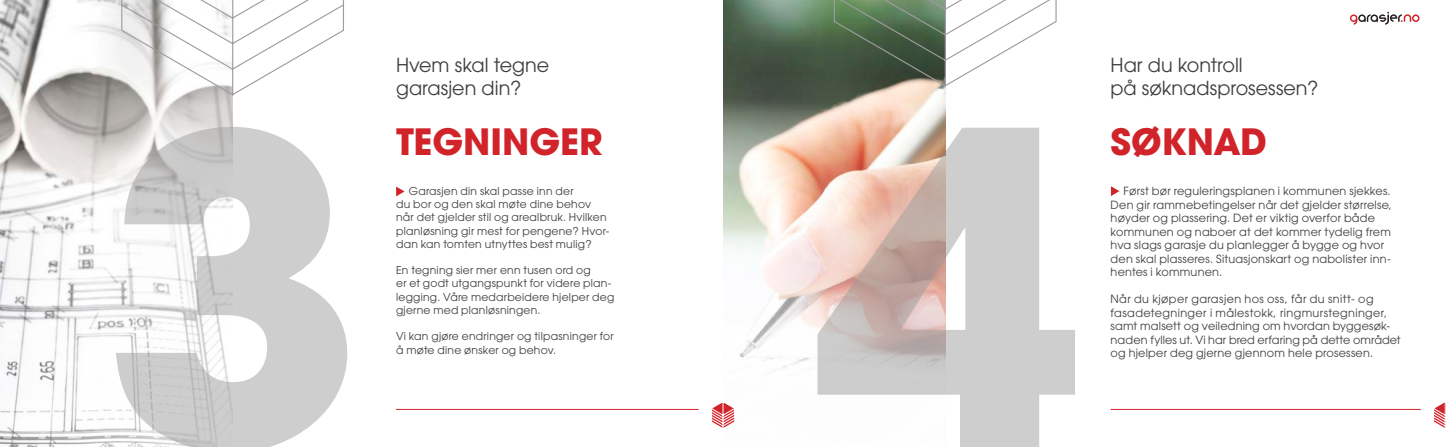
<style>
.page{position:relative;width:1446px;height:447px;background:#fff}
.page>*{position:absolute;margin:0;border:0;box-sizing:border-box;transform-origin:0 0}
.OVERSKRIFT{font:700 36px "Avant Garde";letter-spacing:-.005em;color:#d1232a}
.OVERSKRIFT-2{font:19.2px "Avant Garde";color:#3e3e3f}
.OVERSKRIFT-3{font:11.25px/13.5px "Avant Garde";letter-spacing:.02em;color:#3e3e3f}
.OVERSKRIFT-4{font:10.8px/13.2px "Avant Garde";letter-spacing:.02em;color:#3e3e3f}
</style>
<div class="page">
<svg style="left:1434px;top:402px;width:12px;height:26px"></svg>
<hr style="left:1110px;top:409px;width:310px;height:1px;background:#d1232a">
<img style="left:723px;top:0;width:222px;height:368px">
<svg style="left:711px;top:403px;width:24px;height:25px"></svg>
<hr style="left:396px;top:409px;width:302px;height:1px;background:#d1232a">
<img style="left:0;top:0;width:233px;height:446px">
<svg style="left:833px;top:0;width:224px;height:88px"></svg>
<svg style="left:817px;top:128px;width:258px;height:318px"></svg>
<svg style="left:1111px;top:186px;width:8px;height:10px"></svg>
<svg style="left:116px;top:127px;width:231px;height:319px;fill:#cdcecd"></svg>
<svg style="left:120px;top:0;width:224px;height:97px"></svg>
<svg style="left:396px;top:186px;width:8px;height:10px"></svg>
<svg style="left:1350px;top:12px;width:69px;height:13px"></svg>
<p class="OVERSKRIFT-2" style="left:396px;top:54px;width:155px">Hvem skal tegne</p>
<p class="OVERSKRIFT-2" style="left:396px;top:77px;width:127px">garasjen din?</p>
<p class="OVERSKRIFT" style="left:396px;top:118px;width:208px">TEGNINGER</p>
<p class="OVERSKRIFT-4" style="left:409px;top:184px;width:166px">Garasjen din skal passe inn der</p>
<p class="OVERSKRIFT-4" style="left:396px;top:197px;width:196px">du bor og den skal møte dine behov</p>
<p class="OVERSKRIFT-4" style="left:396px;top:211px;width:215px">når det gjelder stil og arealbruk. Hvilken planløsning gir mest for pengene? Hvor&shy;dan kan tomten utnyttes best mulig?</p>
<p class="OVERSKRIFT-4" style="left:396px;top:263px;width:196px">En tegning sier mer enn tusen ord og</p>
<p class="OVERSKRIFT-4" style="left:396px;top:277px;width:217px">er et godt utgangspunkt for videre plan-</p>
<p class="OVERSKRIFT-4" style="left:396px;top:290px;width:220px">legging. Våre medarbeidere hjelper deg gjerne med planløsningen.</p>
<p class="OVERSKRIFT-4" style="left:396px;top:329px;width:219px">Vi kan gjøre endringer og tilpasninger for å møte dine ønsker og behov.</p>
<p class="OVERSKRIFT-2" style="left:1110px;top:54px;width:134px">Har du kontroll</p>
<p class="OVERSKRIFT-2" style="left:1110px;top:77px;width:209px">på søknadsprosessen?</p>
<p class="OVERSKRIFT" style="left:1110px;top:118px;width:158px">SØKNAD</p>
<p class="OVERSKRIFT-3" style="left:1110px;top:184px;width:283px;text-align:right">Først bør reguleringsplanen i kommunen sjekkes.<br>Den gir rammebetingelser når det gjelder størrelse,</p>
<p class="OVERSKRIFT-3" style="left:1110px;top:211px;width:282px">høyder og plassering. Det er viktig overfor både kommunen og naboer at det kommer tydelig frem hva slags garasje du planlegger å bygge og hvor den skal plasseres. Situasjonskart og nabolister inn&shy;hentes i kommunen.</p>
<p class="OVERSKRIFT-3" style="left:1110px;top:292px;width:264px">Når du kjøper garasjen hos oss, får du snitt- og</p>
<p class="OVERSKRIFT-3" style="left:1110px;top:305px;width:292px">fasadetegninger i målestokk, ringmurstegninger, samt malsett og veiledning om hvordan byggesøk&shy;naden fylles ut. Vi har bred erfaring på dette området og hjelper deg gjerne gjennom hele prosessen.</p>
</div>
